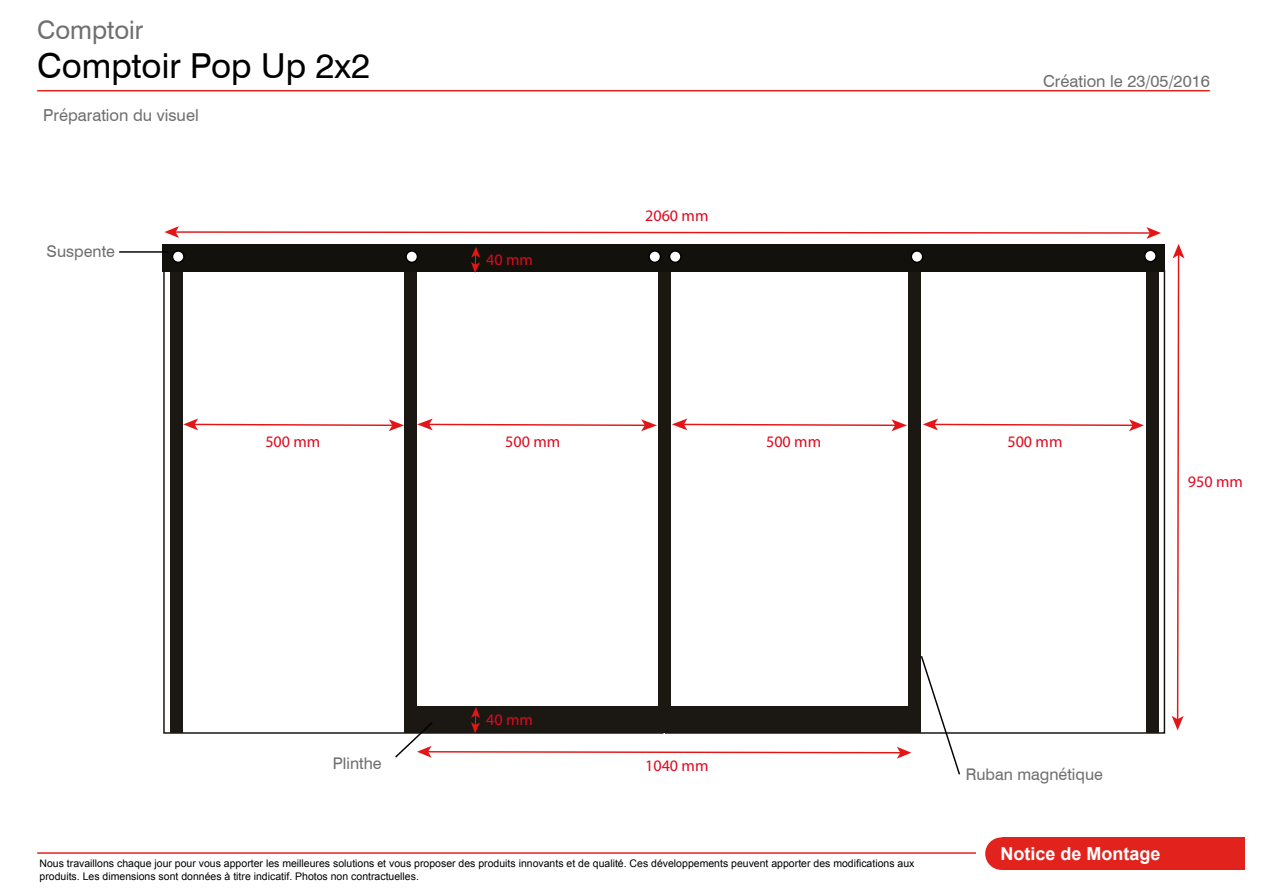
<style>
.page{position:relative;width:1263px;height:893px;background:#fff}
.page>*{position:absolute;margin:0;border:0;box-sizing:border-box;transform-origin:0 0}
.t1{font:34.5px "Swiss 721 BT";color:#000}
.t2{font:25.5px "Swiss 721 BT";color:#706f6f}
.t3{font:700 18px "Arial";color:#fff}
.t4{font:16.5px "Swiss 721 BT";color:#706f6f}
.t5{font:16.05px "Myriad Pro";color:#e1081d}
.t6{font:16.05px "Swiss 721 BT";color:#706f6f}
.t7{font:10.5px/12.6px "Arial";color:#000}
</style>
<div class="page">
<hr style="left:37px;top:90px;width:1173px;height:1px;background:#e2231d">
<div style="left:985px;top:837px;width:33px;height:33px;background:#e2231d;border-radius:50%"></div>
<div style="left:1002px;top:837px;width:243px;height:33px;background:#e2231d"></div>
<hr style="left:37px;top:852px;width:939px;height:2px;background:#e2231d">
<svg style="left:163px;top:270px;width:1003px;height:464px"></svg>
<div style="left:404px;top:271px;width:13px;height:461px;background:#1b1814"></div>
<div style="left:404px;top:706px;width:515px;height:27px;background:#1b1814"></div>
<div style="left:170px;top:271px;width:12px;height:461px;background:#1b1814"></div>
<div style="left:1146px;top:271px;width:13px;height:461px;background:#1b1814"></div>
<div style="left:658px;top:271px;width:12px;height:461px;background:#1b1814"></div>
<div style="left:908px;top:271px;width:13px;height:461px;background:#1b1814"></div>
<svg style="left:183px;top:418px;width:221px;height:13px"></svg>
<svg style="left:417px;top:418px;width:240px;height:13px"></svg>
<svg style="left:1172px;top:244px;width:12px;height:486px"></svg>
<svg style="left:164px;top:226px;width:997px;height:13px"></svg>
<svg style="left:672px;top:418px;width:235px;height:13px"></svg>
<svg style="left:923px;top:418px;width:221px;height:13px"></svg>
<div style="left:162px;top:244px;width:1003px;height:28px;background:#12110c"></div>
<svg style="left:471px;top:247px;width:9px;height:26px"></svg>
<svg style="left:173px;top:251px;width:11px;height:11px"></svg>
<div style="left:172px;top:250px;width:13px;height:13px;border:1px solid #000;border-radius:50%"></div>
<svg style="left:406px;top:251px;width:11px;height:11px"></svg>
<div style="left:405px;top:250px;width:13px;height:13px;border:1px solid #000;border-radius:50%"></div>
<svg style="left:649px;top:251px;width:11px;height:11px"></svg>
<div style="left:648px;top:250px;width:13px;height:13px;border:1px solid #000;border-radius:50%"></div>
<svg style="left:669px;top:251px;width:12px;height:11px"></svg>
<div style="left:669px;top:250px;width:13px;height:13px;border:1px solid #000;border-radius:50%"></div>
<svg style="left:911px;top:251px;width:12px;height:11px"></svg>
<div style="left:910px;top:250px;width:13px;height:13px;border:1px solid #000;border-radius:50%"></div>
<svg style="left:1145px;top:250px;width:11px;height:12px"></svg>
<div style="left:1144px;top:250px;width:13px;height:12px;border:1px solid #000;border-radius:50%"></div>
<svg style="left:920px;top:654px;width:41px;height:121px"></svg>
<hr style="left:119px;top:251px;width:49px;height:2px;background:#000">
<svg style="left:393px;top:707px;width:518px;height:52px"></svg>
<h2 class="t2" style="left:37px;top:15px;width:108px">Comptoir</h2>
<h1 class="t1" style="left:37px;top:45px;width:334px">Comptoir Pop Up 2x2</h1>
<h3 class="t4" style="left:43px;top:105px;width:157px">Préparation du visuel</h3>
<h3 class="t6" style="left:47px;top:241px;width:70px">Suspente</h3>
<h3 class="t5" style="left:265px;top:432px;width:57px">500 mm</h3>
<h3 class="t6" style="left:333px;top:754px;width:50px">Plinthe</h3>
<h3 class="t5" style="left:486px;top:250px;width:48px">40 mm</h3>
<h3 class="t5" style="left:645px;top:206px;width:65px">2060 mm</h3>
<h3 class="t4" style="left:1043px;top:71px;width:168px">Création le 23/05/2016</h3>
<h3 class="t5" style="left:505px;top:432px;width:57px">500 mm</h3>
<h3 class="t5" style="left:766px;top:432px;width:57px">500 mm</h3>
<h3 class="t5" style="left:1007px;top:432px;width:57px">500 mm</h3>
<h3 class="t5" style="left:1188px;top:472px;width:57px">950 mm</h3>
<h3 class="t5" style="left:486px;top:710px;width:48px">40 mm</h3>
<h3 class="t5" style="left:645px;top:756px;width:65px">1040 mm</h3>
<h3 class="t6" style="left:966px;top:765px;width:139px">Ruban magnétique</h3>
<p class="t7" style="left:40px;top:857px;width:876px">Nous travaillons chaque jour pour vous apporter les meilleures solutions et vous proposer des produits innovants et de qualité. Ces développements peuvent apporter des modifications aux produits. Les dimensions sont données à titre indicatif. Photos non contractuelles.</p>
<h3 class="t3" style="left:1000px;top:842px;width:162px">Notice de Montage</h3>
</div>
